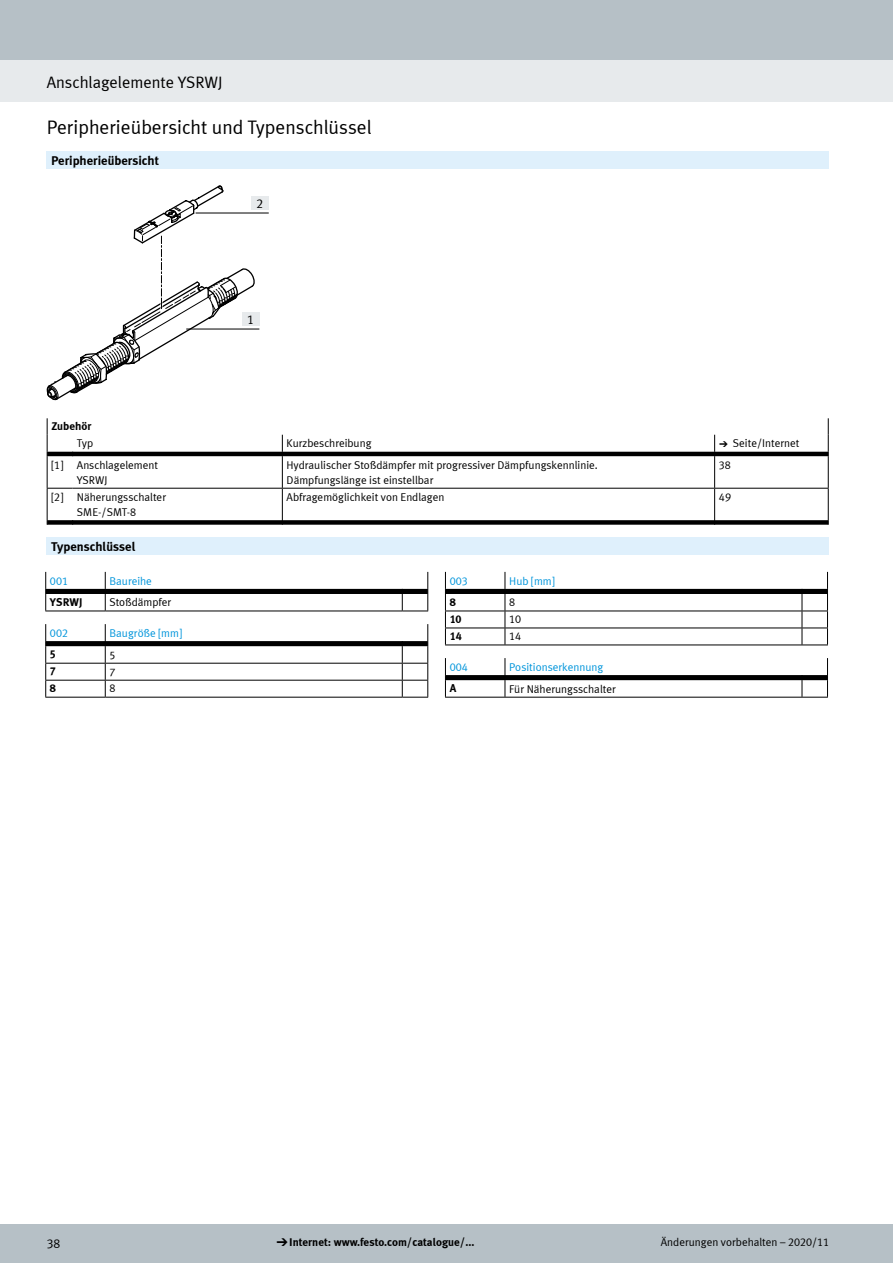
<style>
.page{position:relative;width:893px;height:1263px;background:#fff}
.page>*{position:absolute;margin:0;border:0;box-sizing:border-box;transform-origin:0 0}
.FES_title_section{font:19.5px "Meta Plus LF";color:#000}
.FES_title_family{font:16.5px "Meta Plus LF";color:#000}
.FES_head_1_text{font:700 12.75px "Meta Plus LF";color:#000}
.FES_graphic_1_right{font:12.75px "Meta Plus LF";color:#000}
.FES_tab_regular{font:11.25px "Meta Plus LF";color:#000}
.FES_tab_head_1{font:700 11.25px "Meta Plus LF";color:#000}
.t1{font:11.25px "Meta Plus LF";color:#0095db}
.FES_tab_head_2{font:11.25px "Meta Plus LF";color:#000}
.s1{font-family:"Meto Pict 182"}
.s2{font-family:"Meto Pict 182";font-weight:400}
</style>
<div class="page">
<div style="left:0;top:1225px;width:893px;height:38px;background:#b6c0c6"></div>
<div style="left:0;top:60px;width:893px;height:42px;background:#e7eaec"></div>
<div style="left:0;top:0;width:893px;height:60px;background:#b6c0c6"></div>
<div style="left:47px;top:151px;width:782px;height:18px;background:#dff0fc"></div>
<svg style="left:47px;top:185px;width:208px;height:215px"></svg>
<div style="left:251px;top:196px;width:18px;height:14px;background:#e7eaec"></div>
<hr style="left:196px;top:213px;width:73px;height:1px;background:#000">
<div style="left:242px;top:312px;width:17px;height:14px;background:#e7eaec"></div>
<hr style="left:186px;top:329px;width:73px;height:1px;background:#000">
<svg style="left:48px;top:452px;width:780px;height:73px"></svg>
<hr style="left:47px;top:456px;width:1px;height:32px;background:#000">
<hr style="left:282px;top:456px;width:1px;height:32px;background:#000">
<hr style="left:714px;top:456px;width:1px;height:32px;background:#000">
<hr style="left:828px;top:456px;width:1px;height:32px;background:#000">
<svg style="left:47px;top:488px;width:26px;height:1px"></svg>
<hr style="left:47px;top:489px;width:1px;height:31px;background:#000">
<hr style="left:73px;top:488px;width:209px;height:1px;background:#000">
<hr style="left:282px;top:488px;width:433px;height:1px;background:#000">
<hr style="left:282px;top:489px;width:1px;height:31px;background:#000">
<hr style="left:715px;top:488px;width:114px;height:1px;background:#000">
<hr style="left:714px;top:489px;width:1px;height:31px;background:#000">
<hr style="left:828px;top:489px;width:1px;height:31px;background:#000">
<svg style="left:47px;top:418px;width:1px;height:38px"></svg>
<svg style="left:282px;top:435px;width:1px;height:21px"></svg>
<svg style="left:714px;top:435px;width:1px;height:21px"></svg>
<svg style="left:828px;top:418px;width:1px;height:38px"></svg>
<div style="left:47px;top:537px;width:782px;height:18px;background:#dff0fc"></div>
<svg style="left:45px;top:572px;width:383px;height:40px"></svg>
<svg style="left:45px;top:624px;width:383px;height:74px"></svg>
<svg style="left:445px;top:572px;width:383px;height:74px"></svg>
<svg style="left:445px;top:658px;width:383px;height:40px"></svg>
<p class="FES_title_family" style="left:47px;top:73px;width:177px">Anschlagelemente YSRWJ</p>
<p class="FES_title_section" style="left:47px;top:116px;width:326px">Peripherieübersicht und Typenschlüssel</p>
<p class="FES_head_1_text" style="left:51px;top:152px;width:109px">Peripherieübersicht</p>
<p class="FES_graphic_1_right" style="left:257px;top:195px;width:8px">2</p>
<p class="FES_graphic_1_right" style="left:247px;top:311px;width:8px">1</p>
<p class="FES_tab_head_1" style="left:51px;top:419px;width:41px">Zubehör</p>
<p class="FES_tab_head_2" style="left:77px;top:437px;width:18px">Typ</p>
<p class="FES_tab_head_2" style="left:287px;top:437px;width:86px">Kurzbeschreibung</p>
<p class="FES_tab_head_2" style="left:719px;top:437px;width:82px"><span class="s1">a</span> Seite/Internet</p>
<p class="FES_tab_regular" style="left:51px;top:458px;width:13px">[1]</p>
<p class="FES_tab_regular" style="left:77px;top:458px;width:83px">Anschlagelement</p>
<p class="FES_tab_regular" style="left:77px;top:473px;width:32px">YSRWJ</p>
<p class="FES_tab_regular" style="left:287px;top:458px;width:313px">Hydraulischer Stoßdämpfer mit progressiver Dämpfungskennlinie.</p>
<p class="FES_tab_regular" style="left:287px;top:473px;width:148px">Dämpfungslänge ist einstellbar</p>
<p class="FES_tab_regular" style="left:719px;top:458px;width:14px">38</p>
<p class="FES_tab_regular" style="left:51px;top:490px;width:13px">[2]</p>
<p class="FES_tab_regular" style="left:77px;top:490px;width:91px">Näherungsschalter</p>
<p class="FES_tab_regular" style="left:77px;top:505px;width:61px">SME-/SMT-8</p>
<p class="FES_head_1_text" style="left:51px;top:538px;width:86px">Typenschlüssel</p>
<p class="t1" style="left:50px;top:574px;width:20px">001</p>
<p class="t1" style="left:110px;top:574px;width:44px">Baureihe</p>
<p class="FES_tab_head_1" style="left:50px;top:595px;width:34px">YSRWJ</p>
<p class="FES_tab_regular" style="left:110px;top:596px;width:63px">Stoßdämpfer</p>
<p class="t1" style="left:50px;top:626px;width:20px">002</p>
<p class="t1" style="left:110px;top:626px;width:74px">Baugröße [mm]</p>
<p class="FES_tab_head_1" style="left:50px;top:647px;width:8px">5</p>
<p class="FES_tab_regular" style="left:110px;top:648px;width:8px">5</p>
<p class="FES_tab_head_1" style="left:50px;top:664px;width:8px">7</p>
<p class="FES_tab_regular" style="left:110px;top:665px;width:8px">7</p>
<p class="FES_tab_head_1" style="left:50px;top:681px;width:8px">8</p>
<p class="FES_tab_regular" style="left:110px;top:682px;width:8px">8</p>
<p class="FES_tab_regular" style="left:287px;top:490px;width:159px">Abfragemöglichkeit von Endlagen</p>
<p class="FES_tab_regular" style="left:719px;top:490px;width:14px">49</p>
<p class="t1" style="left:450px;top:574px;width:20px">003</p>
<p class="t1" style="left:509px;top:574px;width:47px">Hub [mm]</p>
<p class="FES_tab_head_1" style="left:450px;top:595px;width:8px">8</p>
<p class="FES_tab_regular" style="left:509px;top:596px;width:8px">8</p>
<p class="FES_tab_head_1" style="left:450px;top:612px;width:13px">10</p>
<p class="FES_tab_regular" style="left:509px;top:613px;width:14px">10</p>
<p class="FES_tab_head_1" style="left:450px;top:629px;width:14px">14</p>
<p class="FES_tab_regular" style="left:509px;top:630px;width:14px">14</p>
<p class="t1" style="left:450px;top:660px;width:20px">004</p>
<p class="t1" style="left:509px;top:660px;width:96px">Positionserkennung</p>
<p class="FES_tab_head_1" style="left:450px;top:681px;width:8px">A</p>
<p class="FES_tab_regular" style="left:509px;top:682px;width:108px">Für Näherungsschalter</p>
<p class="FES_graphic_1_right" style="left:47px;top:1235px;width:15px">38</p>
<p class="FES_tab_head_1" style="left:276px;top:1235px;width:199px"><span class="s2">d</span>Internet: www.festo.com/catalogue/...</p>
<p class="FES_tab_regular" style="left:661px;top:1236px;width:170px">Änderungen vorbehalten – 2020/11</p>
</div>
